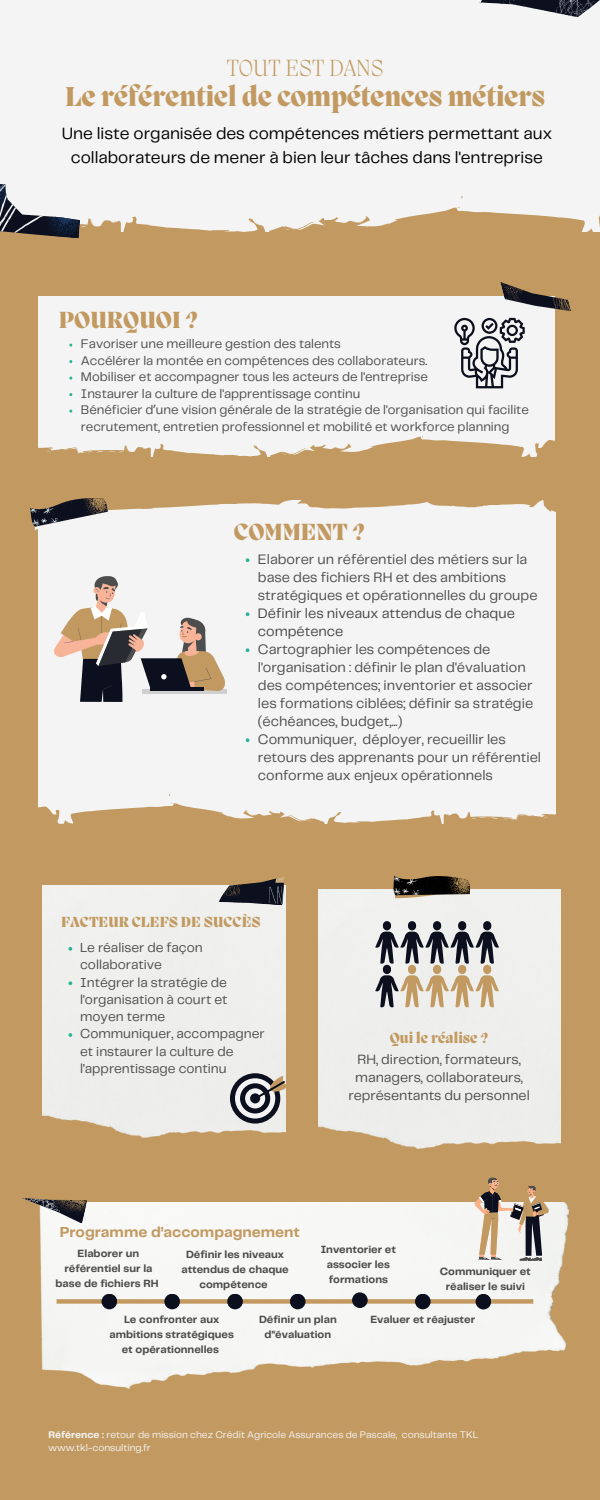
<style>
.page{position:relative;width:600px;height:1500px;background:#c29a61}
.page>*{position:absolute;margin:0;border:0;box-sizing:border-box;transform-origin:0 0}
.t1{font:800 28px "Migra";color:#c29a61}
.t2{font:800 24px "Migra";color:#c29a61}
.t3{font:200 24px "Migra";color:#c29a61}
.t4{font:17px/23.2px "Telegraf";color:#000;text-align:center}
.t5{font:800 15px "Migra";color:#c29a61}
.t6{font:700 15px "Telegraf";color:#c29a61}
.t7{font:14.2px/18px "Telegraf";color:#4d4d4d}
.t8{font:14.2px/18px "Telegraf";color:#474747}
.t9{font:14px/18px "Telegraf";color:#4d4d4d;text-align:center}
.t10{font:13.5px/17.2px "Telegraf";color:#4d4d4d}
.t11{font:13px/16.5px "Telegraf";color:#4d4d4d}
.t12{font:700 10.9px/15px "Telegraf";color:#4d4d4d;text-align:center}
.t13{font:10px "Telegraf";color:#f4f4f4}
.s1{font-family:"Noto Sans"}
.s2{font-weight:700}
</style>
<div class="page">
<div style="left:0;top:0;width:600px;height:232px;background:#f4f4f4"></div>
<svg style="left:0;top:183px;width:82px;height:55px;background:#9c9da0"></svg>
<div style="left:39px;top:297px;width:516px;height:159px;background:#f4f4f4"></div>
<svg style="left:39px;top:706px;width:517px;height:117px;background:#f0ede9"></svg>
<div style="left:39px;top:501px;width:517px;height:205px;background:#f4f4f4"></div>
<div style="left:318px;top:889px;width:242px;height:260px;background:#eeefec"></div>
<svg style="left:375px;top:921px;width:124px;height:86px;background:#aea8a1"></svg>
<svg style="left:30px;top:498px;width:78px;height:32px"></svg>
<img style="left:40px;top:1203px;width:529px;height:185px">
<div style="left:43px;top:886px;width:242px;height:252px;background:#eeefec"></div>
<svg style="left:219px;top:877px;width:65px;height:28px"></svg>
<svg style="left:22px;top:1198px;width:65px;height:26px"></svg>
<svg style="left:393px;top:876px;width:77px;height:23px;background:#52493d"></svg>
<svg style="left:463px;top:0;width:137px;height:45px;background:#d0d1d3"></svg>
<svg style="left:474px;top:1177px;width:75px;height:84px"></svg>
<div style="left:143px;top:689px;width:84px;height:5px;background:#cfcfcf"></div>
<svg style="left:51px;top:574px;width:174px;height:128px;background:#c1b8b1"></svg>
<div style="left:57px;top:1299px;width:476px;height:5px;background:#c29a61"></div>
<div style="left:102px;top:1294px;width:15px;height:15px;background:#0b0f1e;border-radius:50%"></div>
<div style="left:164px;top:1294px;width:16px;height:15px;background:#0b0f1e;border-radius:50%"></div>
<div style="left:227px;top:1294px;width:16px;height:15px;background:#0b0f1e;border-radius:50%"></div>
<div style="left:290px;top:1294px;width:16px;height:15px;background:#0b0f1e;border-radius:50%"></div>
<div style="left:352px;top:1292px;width:16px;height:16px;background:#0b0f1e;border-radius:50%"></div>
<div style="left:415px;top:1294px;width:16px;height:15px;background:#0b0f1e;border-radius:50%"></div>
<div style="left:476px;top:1294px;width:15px;height:15px;background:#0b0f1e;border-radius:50%"></div>
<svg style="left:230px;top:1073px;width:56px;height:50px;background:#8c8c8f"></svg>
<svg style="left:454px;top:282px;width:117px;height:106px"></svg>
<svg style="left:246px;top:558px;width:3px;height:4px"></svg>
<svg style="left:246px;top:612px;width:3px;height:4px"></svg>
<svg style="left:246px;top:648px;width:3px;height:4px"></svg>
<svg style="left:246px;top:738px;width:3px;height:4px"></svg>
<svg style="left:68px;top:947px;width:4px;height:4px"></svg>
<svg style="left:68px;top:981px;width:4px;height:4px"></svg>
<svg style="left:68px;top:1033px;width:4px;height:4px"></svg>
<p class="t3" style="left:227px;top:57px;width:159px">TOUT EST DANS</p>
<p class="t1" style="left:65px;top:83px;width:482px">Le référentiel de compétences métiers</p>
<p class="t4" style="left:62px;top:123px;width:492px">Une liste organisée des compétences métiers permettant aux collaborateurs de mener à bien leur tâches dans l'entreprise</p>
<p class="t2" style="left:59px;top:309px;width:140px">POURQUOI ?</p>
<p class="t11" style="left:81px;top:336px;width:262px">Favoriser une meilleure gestion des talents</p>
<p class="t11" style="left:81px;top:353px;width:348px">Accélérer la montée en compétences des collaborateurs.</p>
<p class="t11" style="left:81px;top:369px;width:348px">Mobiliser et accompagner tous les acteurs de l'entreprise</p>
<p class="t11" style="left:81px;top:386px;width:281px">Instaurer la culture de l'apprentissage continu</p>
<p class="t11" style="left:81px;top:402px;width:449px">Bénéficier d<span class="s1">ʼ</span>une vision générale de la stratégie de l'organisation qui facilite recrutement, entretien professionnel et mobilité et workforce planning</p>
<p class="t2" style="left:234px;top:520px;width:133px">COMMENT ?</p>
<p class="t7" style="left:258px;top:551px;width:281px">Elaborer un référentiel des métiers sur la base des fichiers RH et des ambitions stratégiques et opérationnelles du groupe</p>
<p class="t8" style="left:258px;top:605px;width:259px">Définir les niveaux attendus de chaque compétence</p>
<p class="t7" style="left:258px;top:641px;width:277px">Cartographier les compétences de l'organisation : définir le plan d'évaluation des compétences; inventorier et associer les formations ciblées; définir sa stratégie (échéances, budget,...)</p>
<p class="t7" style="left:258px;top:731px;width:285px">Communiquer, déployer, recueillir les retours des apprenants pour un référentiel conforme aux enjeux opérationnels</p>
<p class="t5" style="left:61px;top:915px;width:201px">FACTEUR CLEFS DE SUCCÈS</p>
<p class="t10" style="left:80px;top:940px;width:124px">Le réaliser de façon collaborative</p>
<p class="t10" style="left:80px;top:974px;width:149px;text-align:justify">Intégrer la stratégie de l'organisation à court et moyen terme</p>
<p class="t10" style="left:80px;top:1026px;width:186px">Communiquer, accompagner et instaurer la culture de l'apprentissage continu</p>
<p class="t6" style="left:60px;top:1225px;width:242px">Programme d’accompagnement</p>
<p class="t5" style="left:390px;top:1031px;width:100px">Qui le réalise ?</p>
<p class="t9" style="left:348px;top:1051px;width:183px">RH, direction, formateurs, managers, collaborateurs, représentants du personnel</p>
<p class="t12" style="left:321px;top:1243px;width:77px">Inventorier et associer les formations</p>
<p class="t12" style="left:370px;top:1312px;width:106px">Evaluer et réajuster</p>
<p class="t12" style="left:56px;top:1246px;width:104px">Elaborer un référentiel sur la base de fichiers RH</p>
<p class="t12" style="left:110px;top:1312px;width:126px">Le confronter aux ambitions stratégiques et opérationnelles</p>
<p class="t12" style="left:181px;top:1247px;width:109px">Définir les niveaux attendus de chaque compétence</p>
<p class="t12" style="left:259px;top:1312px;width:79px">Définir un plan d''évaluation</p>
<p class="t12" style="left:440px;top:1264px;width:92px">Communiquer et réaliser le suivi</p>
<p class="t13" style="left:48px;top:1430px;width:431px"><span class="s2">Référence :</span> retour de mission chez Crédit Agricole Assurances de Pascale, consultante TKL</p>
<p class="t13" style="left:48px;top:1443px;width:104px">www.tkl-consulting.fr</p>
</div>
